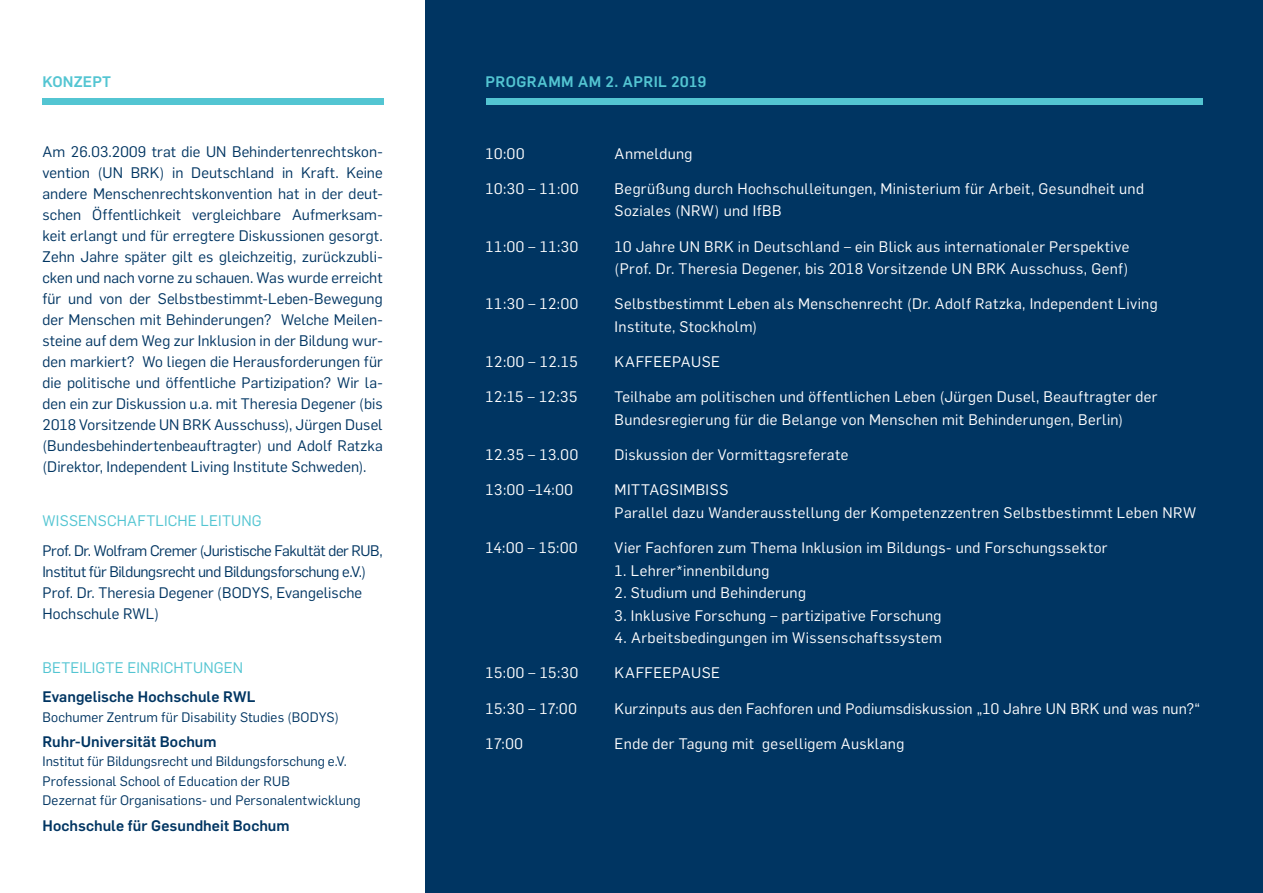
<style>
.page{position:relative;width:1263px;height:893px;background:#fff}
.page>*{position:absolute;margin:0;border:0;box-sizing:border-box;transform-origin:0 0}
.t1{font:15px/22.5px "Rub Flama";letter-spacing:.025em;color:#fff}
.t2{font:15px/21px "Rub Flama";letter-spacing:-.005em;color:#003562;text-align:justify}
.t3{font:700 15px "Rub Flama";letter-spacing:.005em;color:#003562}
.t4{font:15px "Rub Flama";letter-spacing:.01em;color:#53c5d2}
.t5{font:700 15px "Rub Flama";letter-spacing:.03em;color:#53c5d2}
.t6{font:700 15px "Rub Flama";letter-spacing:.01em;color:#53c5d2}
.t7{font:13.5px/19.5px "Rub Flama";letter-spacing:.005em;color:#003562}
</style>
<div class="page">
<div style="left:425px;top:0;width:838px;height:893px;background:#003562"></div>
<div style="left:43px;top:98px;width:341px;height:7px;background:#53c5d2"></div>
<div style="left:486px;top:98px;width:716px;height:7px;background:#53c5d2"></div>
<p class="t6" style="left:43px;top:70px;width:70px">KONZEPT</p>
<p class="t2" style="left:43px;top:140px;width:342px">Am 26.03.2009 trat die UN Behindertenrechtskon&shy;vention (UN BRK) in Deutschland in Kraft. Keine andere Menschenrechtskonvention hat in der deut&shy;schen Öffentlichkeit vergleichbare Aufmerksam&shy;keit erlangt und für erregtere Diskussionen gesorgt.<br>Zehn Jahre später gilt es gleichzeitig, zurückzubli&shy;cken und nach vorne zu schauen. Was wurde erreicht für und von der Selbstbestimmt-Leben-Bewegung der Menschen mit Behinderungen? Welche Meilen&shy;steine auf dem Weg zur Inklusion in der Bildung wur&shy;den markiert? Wo liegen die Herausforderungen für die politische und öffentliche Partizipation? Wir la&shy;den ein zur Diskussion u.a. mit Theresia Degener (bis 2018 Vorsitzende UN BRK Ausschuss), Jürgen Dusel (Bundesbehindertenbeauftragter) und Adolf Ratzka (Direktor, Independent Living Institute Schweden).</p>
<p class="t4" style="left:43px;top:510px;width:221px">WISSENSCHAFTLICHE LEITUNG</p>
<p class="t2" style="left:43px;top:539px;width:342px;text-align:left">Prof. Dr. Wolfram Cremer (Juristische Fakultät der RUB, Institut für Bildungsrecht und Bildungsforschung e.V.)<br>Prof. Dr. Theresia Degener (BODYS, Evangelische Hochschule RWL)</p>
<p class="t4" style="left:43px;top:657px;width:202px">BETEILIGTE EINRICHTUNGEN</p>
<p class="t3" style="left:43px;top:686px;width:215px">Evangelische Hochschule RWL</p>
<p class="t7" style="left:43px;top:706px;width:298px">Bochumer Zentrum für Disability Studies (BODYS)</p>
<p class="t3" style="left:43px;top:731px;width:176px">Ruhr-Universität Bochum</p>
<p class="t7" style="left:43px;top:751px;width:320px">Institut für Bildungsrecht und Bildungsforschung e.V.<br>Professional School of Education der RUB<br>Dezernat für Organisations- und Personalentwicklung</p>
<p class="t3" style="left:43px;top:814px;width:249px">Hochschule für Gesundheit Bochum</p>
<p class="t5" style="left:486px;top:70px;width:222px">PROGRAMM AM 2. APRIL 2019</p>
<p class="t1" style="left:486px;top:141px;width:40px">10:00</p>
<p class="t1" style="left:615px;top:141px;width:79px">Anmeldung</p>
<p class="t1" style="left:486px;top:176px;width:94px">10:30 – 11:00</p>
<p class="t1" style="left:615px;top:176px;width:531px">Begrüßung durch Hochschulleitungen, Ministerium für Arbeit, Gesundheit und<br>Soziales (NRW) und IfBB</p>
<p class="t1" style="left:486px;top:234px;width:94px">11:00 – 11:30</p>
<p class="t1" style="left:615px;top:234px;width:516px">10 Jahre UN BRK in Deutschland – ein Blick aus internationaler Perspektive (Prof. Dr. Theresia Degener, bis 2018 Vorsitzende UN BRK Ausschuss, Genf)</p>
<p class="t1" style="left:486px;top:292px;width:94px">11:30 – 12:00</p>
<p class="t1" style="left:615px;top:292px;width:545px">Selbstbestimmt Leben als Menschenrecht (Dr. Adolf Ratzka, Independent Living<br>Institute, Stockholm)</p>
<p class="t1" style="left:486px;top:350px;width:94px">12:00 – 12.15</p>
<p class="t1" style="left:615px;top:350px;width:107px">KAFFEEPAUSE</p>
<p class="t1" style="left:486px;top:385px;width:93px">12:15 – 12:35</p>
<p class="t1" style="left:615px;top:385px;width:544px">Teilhabe am politischen und öffentlichen Leben (Jürgen Dusel, Beauftragter der<br>Bundesregierung für die Belange von Menschen mit Behinderungen, Berlin)</p>
<p class="t1" style="left:486px;top:443px;width:94px">12.35 – 13.00</p>
<p class="t1" style="left:615px;top:443px;width:235px">Diskussion der Vormittagsreferate</p>
<p class="t1" style="left:486px;top:478px;width:89px">13:00 –14:00</p>
<p class="t1" style="left:615px;top:478px;width:583px">MITTAGSIMBISS<br>Parallel dazu Wanderausstellung der Kompetenzzentren Selbstbestimmt Leben NRW</p>
<p class="t1" style="left:486px;top:536px;width:93px">14:00 – 15:00</p>
<p class="t1" style="left:615px;top:536px;width:494px">Vier Fachforen zum Thema Inklusion im Bildungs- und Forschungssektor</p>
<p class="t1" style="left:615px;top:558px;width:156px">1. Lehrer*innenbildung</p>
<p class="t1" style="left:615px;top:581px;width:193px">2. Studium und Behinderung</p>
<p class="t1" style="left:615px;top:603px;width:328px">3. Inklusive Forschung – partizipative Forschung</p>
<p class="t1" style="left:615px;top:626px;width:329px">4. Arbeitsbedingungen im Wissenschaftssystem</p>
<p class="t1" style="left:486px;top:661px;width:94px">15:00 – 15:30</p>
<p class="t1" style="left:615px;top:661px;width:107px">KAFFEEPAUSE</p>
<p class="t1" style="left:486px;top:696px;width:93px">15:30 – 17:00</p>
<p class="t1" style="left:615px;top:696px;width:587px">Kurzinputs aus den Fachforen und Podiumsdiskussion „10 Jahre UN BRK und was nun?“</p>
<p class="t1" style="left:486px;top:731px;width:39px">17:00</p>
<p class="t1" style="left:615px;top:731px;width:291px">Ende der Tagung mit geselligem Ausklang</p>
</div>
